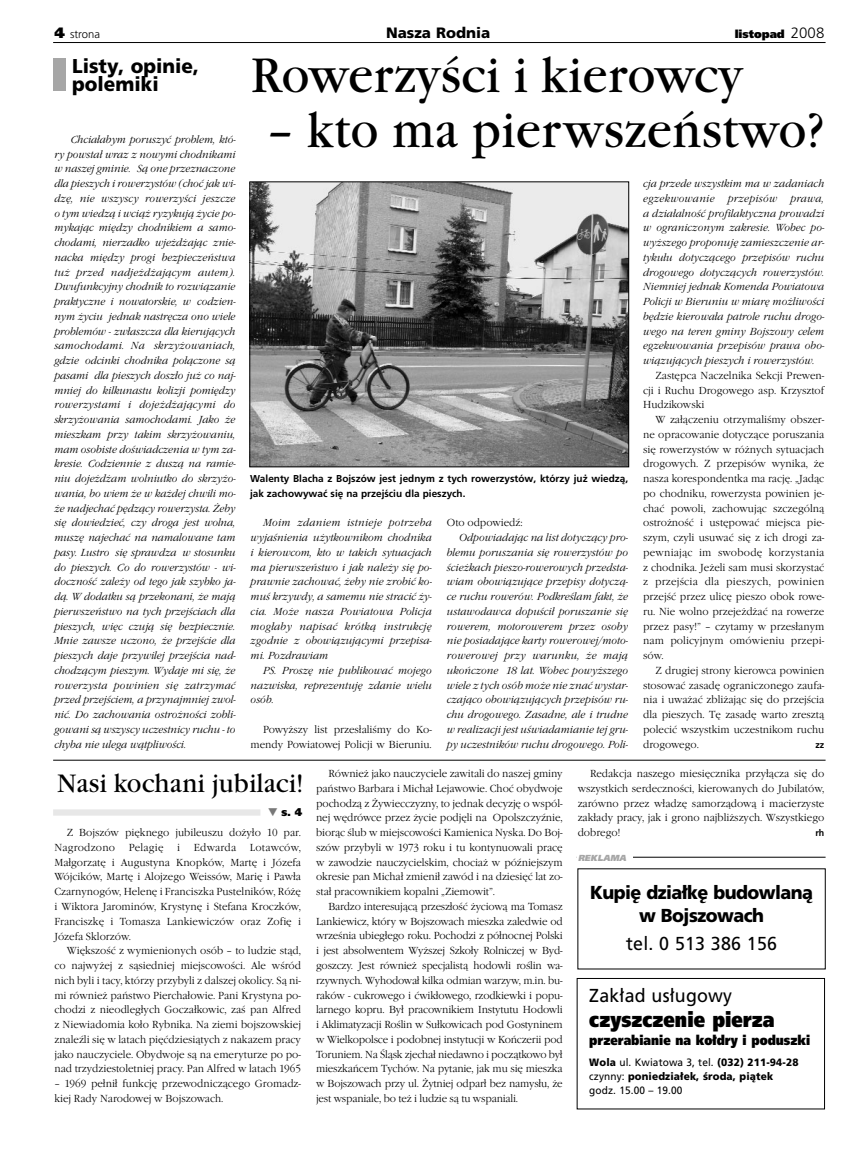
<style>
.page{position:relative;width:850px;height:1169px;background:#fff}
.page>*{position:absolute;margin:0;border:0;box-sizing:border-box;transform-origin:0 0}
.t1{font:50px "Garamond Itc TCE";color:#000;scale:.95 1}
.t2{font:26.12px "Garamond Itc TCE";color:#000;scale:.95 1}
.t3{font:900 21.25px "Pfrutiger Ultra";color:#000;scale:.85 1}
.t4{font:900 20px/18.8px "Pfrutiger";color:#000;scale:.95 1}
.t5{font:900 18.75px/22.5px "Pfrutiger";letter-spacing:-.03em;color:#000;text-align:center;scale:.95 1}
.t6{font:18.75px "Pfrutiger Roman";letter-spacing:.01em;color:#000;scale:.95 1}
.t7{font:900 15px "Pfrutiger";color:#000}
.t8{font:900 13.75px "Pfrutiger Ultra";color:#000;scale:.85 1}
.t9{font:900 11.25px "Pfrutiger Ultra";color:#000}
.t10{font:300 11.25px "Pfrutiger";color:#000}
.t11{font:900 11.25px "Pfrutiger Ultra";color:#000;scale:.95 1}
.t12{font:300 10.62px/14.8px "Garamond Itc TCE";color:#000;text-align:justify;scale:.95 1}
.t13{font:italic 300 10.62px/14.8px "Garamond Itc TCE";color:#000;text-align:justify;scale:.95 1}
.t14{font:900 10.62px/13.9px "Pfrutiger";letter-spacing:.015em;color:#000;scale:.95 1}
.t15{font:10.62px "Pfrutiger Roman";letter-spacing:.01em;color:#000;scale:.95 1}
.t16{font:300 10.62px "Garamond Itc TCE";letter-spacing:.025em;color:#000;scale:.95 1}
.t17{font:700 10px/14.8px "Pfrutiger";color:#000}
.t18{font:700 9.38px "Pfrutiger";color:#000;scale:.95 1}
.t19{font:italic 900 8.75px "Pfrutiger Ultra";color:#a6a6a6;scale:.95 1}
.s1{font-family:"Pfrutiger Ultra";font-weight:900;font-size:15px}
.s2{font-family:"Pfrutiger";font-weight:300;font-size:15px}
.s3{color:#787878}
.s4{font-family:"Pfrutiger Roman";font-weight:400}
</style>
<div class="page">
<hr style="left:53px;top:42px;width:773px;height:1px;background:#000">
<img style="left:251px;top:183px;width:376px;height:282px">
<div style="left:249px;top:181px;width:380px;height:286px;border:1px solid #000"></div>
<hr style="left:53px;top:760px;width:773px;height:1px;background:#000">
<hr style="left:577px;top:857px;width:249px;height:1px;background:#000">
<div style="left:577px;top:852px;width:56px;height:13px;background:#fff"></div>
<div style="left:577px;top:978px;width:248px;height:131px;border:1px solid #000"></div>
<div style="left:53px;top:58px;width:13px;height:32px;background:#a6a6a6"></div>
<div style="left:53px;top:809px;width:207px;height:6px;background:#e7e7e7"></div>
<p class="t10" style="left:54px;top:30px;width:47px"><span class="s1">4</span> strona</p>
<h3 class="t7" style="left:386px;top:27px;width:106px">Nasza Rodnia</h3>
<p class="t9" style="left:735px;top:30px;width:91px">listopad <span class="s2">2008</span></p>
<h3 class="t4" style="left:72px;top:58px;width:135px">Listy, opinie, polemiki</h3>
<p class="t13" style="left:54px;top:133px;width:192px;text-indent:16px">Chciałabym poruszyć problem, któ&shy;ry powstał wraz z nowymi chodnikami w naszej gminie. Są one przeznaczone dla pieszych i rowerzystów (choć jak wi&shy;dzę, nie wszyscy rowerzyści jeszcze o tym wiedzą i wciąż ryzykują życie po&shy;mykając między chodnikiem a samo&shy;chodami, nierzadko wjeżdżając znie&shy;nacka między progi bezpieczeństwa tuż przed nadjeżdżającym autem).<br>Dwufunkcyjny chodnik to rozwiązanie praktyczne i nowatorskie, w codzien&shy;nym życiu jednak nastręcza ono wiele problemów - zwłaszcza dla kierujących samochodami. Na skrzyżowaniach, gdzie odcinki chodnika połączone są pasami dla pieszych doszło już co naj&shy;mniej do kilkunastu kolizji pomiędzy rowerzystami i dojeżdżającymi do skrzyżowania samochodami. Jako że mieszkam przy takim skrzyżowaniu, mam osobiste doświadczenia w tym za&shy;kresie. Codziennie z duszą na ramie&shy;niu dojeżdżam wolniutko do skrzyżo&shy;wania, bo wiem że w każdej chwili mo&shy;że nadjechać pędzący rowerzysta. Żeby się dowiedzieć, czy droga jest wolna, muszę najechać na namalowane tam pasy. Lustro się sprawdza w stosunku do pieszych. Co do rowerzystów - wi&shy;doczność zależy od tego jak szybko ja&shy;dą. W dodatku są przekonani, że mają pierwszeństwo na tych przejściach dla pieszych, więc czują się bezpiecznie.<br>Mnie zawsze uczono, że przejście dla pieszych daje przywilej przejścia nad&shy;chodzącym pieszym. Wydaje mi się, że rowerzysta powinien się zatrzymać przed przejściem, a przynajmniej zwol&shy;nić. Do zachowania ostrożności zobli&shy;gowani są wszyscy uczestnicy ruchu - to chyba nie ulega wątpliwości.</p>
<h1 class="t1" style="left:251px;top:53px;width:519px">Rowerzyści i kierowcy</h1>
<h1 class="t1" style="left:266px;top:108px;width:589px">– kto ma pierwszeństwo?</h1>
<p class="t17" style="left:250px;top:472px;width:380px">Walenty Blacha z Bojszów jest jednym z tych rowerzystów, którzy ju˝ wiedzà, jak zachowywaç si´ na przejÊciu dla pieszych.</p>
<p class="t13" style="left:251px;top:517px;width:192px;text-indent:12px">Moim zdaniem istnieje potrzeba wyjaśnienia użytkownikom chodnika i kierowcom, kto w takich sytuacjach ma pierwszeństwo i jak należy się po&shy;prawnie zachować, żeby nie zrobić ko&shy;muś krzywdy, a samemu nie stracić ży&shy;cia. Może nasza Powiatowa Policja mogłaby napisać krótką instrukcję zgodnie z obowiązującymi przepisa&shy;mi. Pozdrawiam</p>
<p class="t13" style="left:251px;top:664px;width:192px;text-indent:12px">PS. Proszę nie publikować mojego nazwiska, reprezentuję zdanie wielu osób.</p>
<p class="t12" style="left:251px;top:723px;width:192px;text-align:right">Powyższy list przesłaliśmy do Ko&shy;mendy Powiatowej Policji w Bieruniu.</p>
<p class="t12" style="left:447px;top:516px;width:81px">Oto odpowiedź:</p>
<p class="t13" style="left:447px;top:532px;width:192px;text-indent:12px">Odpowiadając na list dotyczący pro&shy;blemu poruszania się rowerzystów po ścieżkach pieszo-rowerowych przedsta&shy;wiam obowiązujące przepisy dotyczą&shy;ce ruchu rowerów. Podkreślam fakt, że ustawodawca dopuścił poruszanie się rowerem, motorowerem przez osoby nie posiadające karty rowerowej/moto&shy;rowerowej przy warunku, że mają ukończone 18 lat. Wobec powyższego wiele z tych osób może nie znać wystar&shy;czająco obowiązujących przepisów ru&shy;chu drogowego. Zasadne, ale i trudne w realizacji jest uświadamianie tej gru&shy;py uczestników ruchu drogowego. Poli-</p>
<p class="t13" style="left:643px;top:178px;width:192px">cja przede wszystkim ma w zadaniach egzekwowanie przepisów prawa, a działalność profilaktyczna prowadzi w ograniczonym zakresie. Wobec po&shy;wyższego proponuję zamieszczenie ar&shy;tykułu dotyczącego przepisów ruchu drogowego dotyczących rowerzystów.<br>Niemniej jednak Komenda Powiatowa Policji w Bieruniu w miarę możliwości będzie kierowała patrole ruchu drogo&shy;wego na teren gminy Bojszowy celem egzekwowania przepisów prawa obo&shy;wiązujących pieszych i rowerzystów.</p>
<p class="t12" style="left:643px;top:369px;width:192px;text-indent:12px">Zastępca Naczelnika Sekcji Prewen&shy;cji i Ruchu Drogowego asp. Krzysztof Hudzikowski</p>
<p class="t12" style="left:643px;top:413px;width:192px;text-indent:12px">W załączeniu otrzymaliśmy obszer&shy;ne opracowanie dotyczące poruszania się rowerzystów w różnych sytuacjach drogowych. Z przepisów wynika, że nasza korespondentka ma rację. „Jadąc po chodniku, rowerzysta powinien je&shy;chać powoli, zachowując szczególną ostrożność i ustępować miejsca pie&shy;szym, czyli usuwać się z ich drogi za&shy;pewniając im swobodę korzystania z chodnika. Jeżeli sam musi skorzystać z przejścia dla pieszych, powinien przejść przez ulicę pieszo obok rowe&shy;ru. Nie wolno przejeżdżać na rowerze przez pasy!” – czytamy w przesłanym nam policyjnym omówieniu przepi&shy;sów.</p>
<p class="t12" style="left:643px;top:664px;width:192px;text-indent:12px">Z drugiej strony kierowca powinien stosować zasadę ograniczonego zaufa&shy;nia i uważać zbliżając się do przejścia dla pieszych. Tę zasadę warto zresztą polecić wszystkim uczestnikom ruchu drogowego.</p>
<p class="t18" style="left:815px;top:741px;width:11px">zz</p>
<h2 class="t2" style="left:57px;top:771px;width:261px">Nasi kochani jubilaci!</h2>
<p class="t11" style="left:268px;top:808px;width:38px"><span class="s3">▼</span> s. 4</p>
<p class="t12" style="left:54px;top:826px;width:261px;text-indent:12px">Z Bojszów pięknego jubileuszu dożyło 10 par.<br>Nagrodzono</p>
<p class="t16" style="left:129px;top:843px;width:38px">Pelagię</p>
<p class="t12" style="left:177px;top:841px;width:5px">i</p>
<p class="t16" style="left:194px;top:843px;width:46px">Edwarda</p>
<p class="t12" style="left:54px;top:841px;width:261px;text-indent:196px">Lotawców, Małgorzatę i Augustyna Knopków, Martę i Józefa Wójcików, Martę i Alojzego Weissów, Marię i Pawła Czarnynogów, Helenę i Franciszka Pustelników, Różę i Wiktora Jarominów, Krystynę i Stefana Kroczków, Franciszkę i Tomasza Lankiewiczów oraz Zofię i Józefa Sklorzów.</p>
<p class="t12" style="left:54px;top:944px;width:261px;text-indent:12px">Większość z wymienionych osób – to ludzie stąd, co najwyżej z sąsiedniej miejscowości. Ale wśród nich byli i tacy, którzy przybyli z dalszej okolicy. Są ni&shy;mi również państwo Pierchałowie. Pani Krystyna po&shy;chodzi z nieodległych Goczałkowic, zaś pan Alfred z Niewiadomia koło Rybnika. Na ziemi bojszowskiej znaleźli się w latach pięćdziesiątych z nakazem pracy jako nauczyciele. Obydwoje są na emeryturze po po&shy;nad trzydziestoletniej pracy. Pan Alfred w latach 1965</p>
<p class="t12" style="left:54px;top:1077px;width:261px">– 1969 pełnił funkcję przewodniczącego Gromadz&shy;kiej Rady Narodowej w Bojszowach.</p>
<p class="t12" style="left:316px;top:767px;width:261px;text-indent:12px">Również jako nauczyciele zawitali do naszej gminy państwo Barbara i Michał Lejawowie. Choć obydwoje pochodzą z Żywiecczyzny, to jednak decyzję o wspól&shy;nej wędrówce przez życie podjęli na Opolszczyźnie, biorąc ślub w miejscowości Kamienica Nyska. Do Boj&shy;szów przybyli w 1973 roku i tu kontynuowali pracę w zawodzie nauczycielskim, chociaż w późniejszym okresie pan Michał zmienił zawód i na dziesięć lat zo&shy;stał pracownikiem kopalni „Ziemowit”.</p>
<p class="t12" style="left:316px;top:900px;width:261px;text-indent:12px">Bardzo interesującą przeszłość życiową ma Tomasz Lankiewicz, który w Bojszowach mieszka zaledwie od września ubiegłego roku. Pochodzi z północnej Polski i jest absolwentem Wyższej Szkoły Rolniczej w Byd&shy;goszczy. Jest również specjalistą hodowli roślin wa&shy;rzywnych. Wyhodował kilka odmian warzyw, m.in. bu&shy;raków - cukrowego i ćwikłowego, rzodkiewki i popu&shy;larnego kopru. Był pracownikiem Instytutu Hodowli i Aklimatyzacji Roślin w Sułkowicach pod Gostyninem w Wielkopolsce i podobnej instytucji w Kończerii pod Toruniem. Na Śląsk zjechał niedawno i początkowo był mieszkańcem Tychów. Na pytanie, jak mu się mieszka w Bojszowach przy ul. Żytniej odparł bez namysłu, że jest wspaniale, bo też i ludzie są tu wspaniali.</p>
<p class="t12" style="left:578px;top:767px;width:261px;text-indent:12px">Redakcja naszego miesięcznika przyłącza się do wszystkich serdeczności, kierowanych do Jubilatów, zarówno przez władzę samorządową i macierzyste zakłady pracy, jak i grono najbliższych. Wszystkiego dobrego!</p>
<p class="t18" style="left:815px;top:829px;width:11px">rh</p>
<p class="t19" style="left:578px;top:854px;width:52px">REKLAMA</p>
<h3 class="t5" style="left:590px;top:883px;width:236px">Kupi´ dzia∏k´ budowlanà w Bojszowach</h3>
<h3 class="t6" style="left:626px;top:936px;width:160px">tel. 0 513 386 156</h3>
<h3 class="t6" style="left:589px;top:989px;width:152px">Zak∏ad us∏ugowy</h3>
<h3 class="t3" style="left:589px;top:1011px;width:220px">czyszczenie pierza</h3>
<p class="t8" style="left:589px;top:1035px;width:262px">przerabianie na ko∏dry i poduszki</p>
<p class="t14" style="left:589px;top:1056px;width:222px">Wola <span class="s4">ul. Kwiatowa 3, tel.</span> (032) 211-94-28 <span class="s4">czynny:</span> poniedzia∏ek, Êroda, piàtek</p>
<p class="t15" style="left:589px;top:1086px;width:100px">godz. 15.00 – 19.00</p>
</div>
